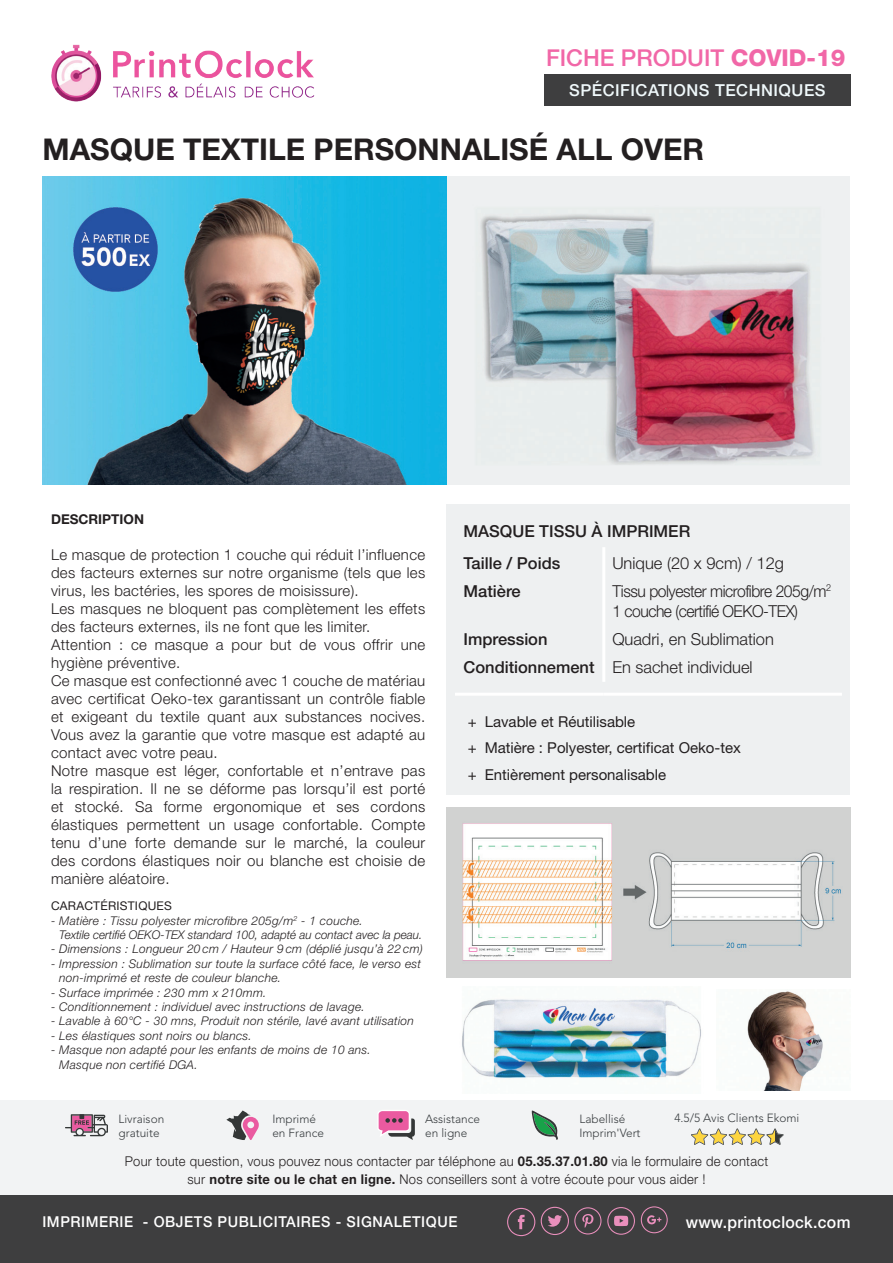
<style>
.page{position:relative;width:893px;height:1263px;background:#fff}
.page>*{position:absolute;margin:0;border:0;box-sizing:border-box;transform-origin:0 0}
.t1{font:700 30px "Helvetica Neue";color:#231f20}
.t2{font:500 23.25px "Helvetica Neue";color:#f167a7}
.t3{font:500 16.5px/32px "Helvetica Neue";color:#231f20}
.t4{font:300 16.5px/28.3px "Helvetica Neue";letter-spacing:-.005em;color:#231f20;scale:.95 1}
.t5{font:300 16.5px/28.3px "Helvetica Neue";letter-spacing:-.03em;color:#231f20}
.t6{font:500 16.5px "Helvetica Neue";letter-spacing:.03em;color:#f0f9fb}
.t7{font:500 16.5px "Helvetica Neue";letter-spacing:.02em;color:#fff;scale:.96 1}
.t8{font:300 15px/18px "Helvetica Neue";letter-spacing:.02em;color:#231f20}
.t9{font:15px/26.5px "Helvetica Neue";color:#231f20}
.t10{font:500 15px "Helvetica Neue";letter-spacing:.04em;color:#fff;scale:.96 1}
.t11{font:300 13.5px/18px "Helvetica Neue";letter-spacing:.02em;color:#231f20;text-align:center;scale:.96 1}
.t12{font:700 13.5px "Helvetica Neue";color:#231f20}
.t13{font:italic 300 12px/14.4px "Helvetica Neue";letter-spacing:.02em;color:#231f20}
.t14{font:italic 300 12px/14.4px "Helvetica Neue";color:#231f20}
.t15{font:12px "Helvetica Neue";letter-spacing:.02em;color:#231f20}
.t16{font:300 11.85px/14.2px "Avenir LT Std";color:#383c3f}
.s1{font-weight:800}
.s2{font-weight:700}
</style>
<div class="page">
<img style="left:51px;top:44px;width:264px;height:58px">
<div style="left:544px;top:74px;width:306px;height:32px;background:#3e3e3f"></div>
<img style="left:446px;top:807px;width:404px;height:170px">
<img style="left:462px;top:999px;width:239px;height:80px">
<img style="left:747px;top:991px;width:76px;height:99px">
<div style="left:0;top:1100px;width:893px;height:96px;background:#f2f3f4"></div>
<div style="left:0;top:1196px;width:893px;height:67px;background:#3e3e3f"></div>
<svg style="left:507px;top:1208px;width:28px;height:28px"></svg>
<svg style="left:541px;top:1207px;width:60px;height:28px"></svg>
<svg style="left:607px;top:1207px;width:28px;height:28px"></svg>
<svg style="left:641px;top:1206px;width:27px;height:27px"></svg>
<svg style="left:226px;top:1110px;width:33px;height:30px"></svg>
<svg style="left:65px;top:1114px;width:43px;height:22px"></svg>
<svg style="left:531px;top:1110px;width:27px;height:30px"></svg>
<svg style="left:378px;top:1110px;width:37px;height:30px"></svg>
<svg style="left:691px;top:1128px;width:93px;height:17px"></svg>
<img style="left:43px;top:176px;width:807px;height:308px">
<div style="left:446px;top:505px;width:404px;height:290px;background:#eef0f1"></div>
<hr style="left:602px;top:547px;width:3px;height:135px;background:#fff">
<hr style="left:455px;top:693px;width:149px;height:3px;background:#fff">
<hr style="left:604px;top:693px;width:238px;height:3px;background:#fff">
<h2 class="t2" style="left:546px;top:43px;width:301px">FICHE PRODUIT <span class="s1">COVID-19</span></h2>
<p class="t6" style="left:569px;top:81px;width:258px">SPÉCIFICATIONS TECHNIQUES</p>
<h1 class="t1" style="left:43px;top:130px;width:663px">MASQUE TEXTILE PERSONNALISÉ ALL OVER</h1>
<p class="t12" style="left:51px;top:510px;width:94px">DESCRIPTION</p>
<p class="t8" style="left:51px;top:545px;width:376px">Le masque de protection 1 couche qui réduit l’influence des facteurs externes sur notre organisme (tels que les virus, les bactéries, les spores de moisissure).<br>Les masques ne bloquent pas complètement les effets des facteurs externes, ils ne font que les limiter.<br>Attention : ce masque a pour but de vous offrir une hygiène préventive.<br>Ce masque est confectionné avec 1 couche de matériau avec certificat Oeko-tex garantissant un contrôle fiable et exigeant du textile quant aux substances nocives.<br>Vous avez la garantie que votre masque est adapté au contact avec votre peau.<br>Notre masque est léger, confortable et n’entrave pas la respiration. Il ne se déforme pas lorsqu’il est porté et stocké. Sa forme ergonomique et ses cordons élastiques permettent un usage confortable. Compte tenu d’une forte demande sur le marché, la couleur des cordons élastiques noir ou blanche est choisie de manière aléatoire.</p>
<p class="t15" style="left:51px;top:899px;width:122px">CARACTÉRISTIQUES</p>
<p class="t14" style="left:59px;top:913px;width:365px;text-indent:-8px">- Matière : Tissu polyester microfibre 205g/m<sup>2</sup> - 1 couche.<br>Textile certifié OEKO-TEX standard 100, adapté au contact avec la peau.</p>
<p class="t13" style="left:51px;top:942px;width:373px">- Dimensions : Longueur 20 cm / Hauteur 9 cm (déplié jusqu’à 22 cm)</p>
<p class="t13" style="left:59px;top:956px;width:363px;text-indent:-8px">- Impression : Sublimation sur toute la surface côté face, le verso est non-imprimé et reste de couleur blanche.</p>
<p class="t13" style="left:51px;top:985px;width:217px">- Surface imprimée : 230 mm x 210mm.</p>
<p class="t13" style="left:51px;top:999px;width:315px">- Conditionnement : individuel avec instructions de lavage.</p>
<p class="t13" style="left:51px;top:1014px;width:364px">- Lavable à 60°C - 30 mns, Produit non stérile, lavé avant utilisation</p>
<p class="t13" style="left:51px;top:1028px;width:202px">- Les élastiques sont noirs ou blancs.</p>
<p class="t13" style="left:59px;top:1042px;width:313px;text-indent:-8px">- Masque non adapté pour les enfants de moins de 10 ans.<br>Masque non certifié DGA.</p>
<p class="t3" style="left:463px;top:515px;width:228px">MASQUE TISSU À IMPRIMER<br>Taille / Poids</p>
<p class="t3" style="left:463px;top:575px;width:59px">Matière</p>
<p class="t3" style="left:463px;top:625px;width:133px;line-height:28.3px">Impression<br>Conditionnement</p>
<p class="t5" style="left:612px;top:548px;width:220px">Unique (20 x 9cm) / 12g<br>Tissu polyester microfibre 205g/m<sup>2</sup></p>
<p class="t4" style="left:612px;top:596px;width:197px">1 couche (certifié OEKO-TEX)<br>Quadri, en Sublimation<br>En sachet individuel</p>
<p class="t9" style="left:468px;top:708px;width:275px">+ Lavable et Réutilisable<br>+ Matière : Polyester, certificat Oeko-tex + Entièrement personalisable</p>
<p class="t16" style="left:119px;top:1112px;width:47px">Livraison gratuite</p>
<p class="t16" style="left:272px;top:1112px;width:53px">Imprimé en France</p>
<p class="t16" style="left:425px;top:1112px;width:56px">Assistance en ligne</p>
<p class="t16" style="left:579px;top:1112px;width:63px">Labellisé<br>Imprim'Vert</p>
<p class="t16" style="left:674px;top:1110px;width:127px">4.5/5 Avis Clients Ekomi</p>
<p class="t11" style="left:125px;top:1152px;width:672px">Pour toute question, vous pouvez nous contacter par téléphone au <span class="s2">05.35.37.01.80</span> via le formulaire de contact sur <span class="s2">notre site ou le chat en ligne.</span> Nos conseillers sont à votre écoute pour vous aider !</p>
<p class="t10" style="left:42px;top:1213px;width:434px">IMPRIMERIE - OBJETS PUBLICITAIRES - SIGNALETIQUE</p>
<p class="t7" style="left:686px;top:1212px;width:173px">www.printoclock.com</p>
</div>
